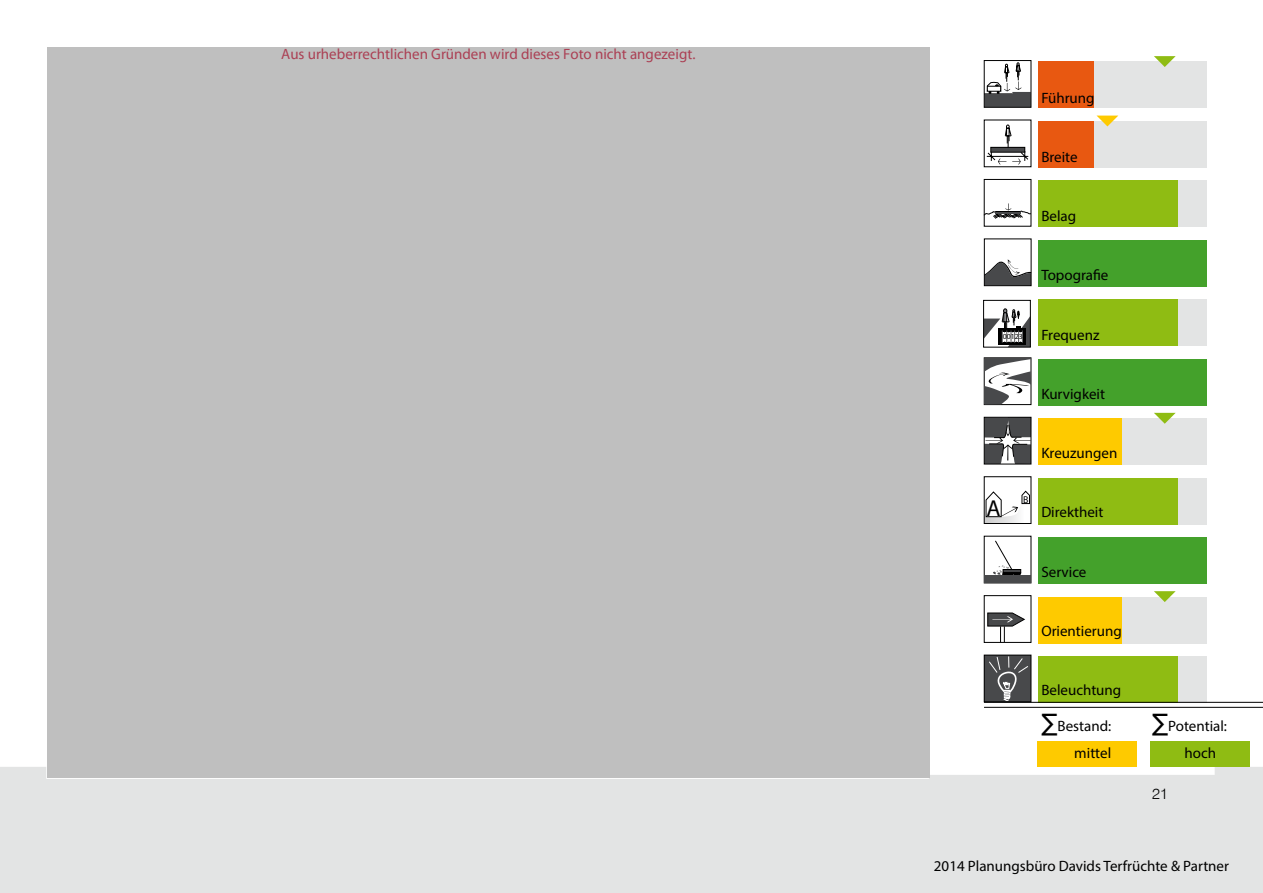
<style>
.page{position:relative;width:1263px;height:893px;background:#fff}
.page>*{position:absolute;margin:0;border:0;box-sizing:border-box;transform-origin:0 0}
.t1{font:23.1px "Myriad Pro";color:#000}
.t2{font:15px/27px "Myriad Pro";color:#000;text-align:right}
.t3{font:15px "Myriad Pro";color:#ab4054}
.t4{font:300 15px "Swiss 721 BT";color:#000}
.t5{font:9.9px "Myriad Pro";color:#000}
.t6{font:7.8px "Myriad Pro";color:#000}
.s1{font-family:"Swiss 721 BT";font-size:24px}
</style>
<div class="page">
<div style="left:0;top:767px;width:1263px;height:126px;background:#e3e4e4"></div>
<svg style="left:986px;top:203px;width:43px;height:16px"></svg>
<svg style="left:983px;top:258px;width:49px;height:28px"></svg>
<div style="left:984px;top:239px;width:47px;height:47px;border:1px solid #000"></div>
<svg style="left:986px;top:419px;width:43px;height:43px"></svg>
<div style="left:984px;top:417px;width:47px;height:47px;border:1px solid #000"></div>
<svg style="left:987px;top:613px;width:38px;height:28px"></svg>
<div style="left:984px;top:595px;width:47px;height:48px;border:1px solid #000"></div>
<svg style="left:986px;top:491px;width:43px;height:31px"></svg>
<div style="left:984px;top:476px;width:47px;height:48px;border:1px solid #000"></div>
<svg style="left:984px;top:60px;width:47px;height:48px"></svg>
<svg style="left:986px;top:125px;width:43px;height:39px"></svg>
<svg style="left:984px;top:358px;width:47px;height:47px"></svg>
<svg style="left:993px;top:540px;width:28px;height:35px"></svg>
<div style="left:984px;top:575px;width:47px;height:8px;background:#48494b"></div>
<div style="left:984px;top:655px;width:47px;height:47px;background:#48494b"></div>
<div style="left:984px;top:655px;width:47px;height:47px;border:1px solid #000"></div>
<svg style="left:988px;top:656px;width:41px;height:45px"></svg>
<div style="left:983px;top:300px;width:47px;height:47px;border:1px solid #000"></div>
<svg style="left:983px;top:309px;width:47px;height:38px"></svg>
<div style="left:1038px;top:240px;width:28px;height:47px;background:#44a12b"></div>
<div style="left:1066px;top:240px;width:28px;height:47px;background:#44a12b"></div>
<div style="left:1094px;top:240px;width:28px;height:47px;background:#44a12b"></div>
<div style="left:1122px;top:240px;width:28px;height:47px;background:#44a12b"></div>
<div style="left:1150px;top:240px;width:29px;height:47px;background:#44a12b"></div>
<div style="left:1178px;top:240px;width:29px;height:47px;background:#44a12b"></div>
<div style="left:1038px;top:299px;width:28px;height:47px;background:#8fbc13"></div>
<div style="left:1066px;top:299px;width:28px;height:47px;background:#8fbc13"></div>
<div style="left:1094px;top:299px;width:28px;height:47px;background:#8fbc13"></div>
<div style="left:1122px;top:299px;width:28px;height:47px;background:#8fbc13"></div>
<div style="left:1150px;top:299px;width:29px;height:47px;background:#8fbc13"></div>
<div style="left:1178px;top:299px;width:29px;height:47px;background:#e3e4e4"></div>
<div style="left:1038px;top:359px;width:28px;height:47px;background:#44a12b"></div>
<div style="left:1066px;top:359px;width:28px;height:47px;background:#44a12b"></div>
<div style="left:1094px;top:359px;width:28px;height:47px;background:#44a12b"></div>
<div style="left:1122px;top:359px;width:28px;height:47px;background:#44a12b"></div>
<div style="left:1150px;top:359px;width:29px;height:47px;background:#44a12b"></div>
<div style="left:1178px;top:359px;width:29px;height:47px;background:#44a12b"></div>
<div style="left:1038px;top:418px;width:28px;height:47px;background:#feca00"></div>
<div style="left:1066px;top:418px;width:28px;height:47px;background:#feca00"></div>
<div style="left:1094px;top:418px;width:28px;height:47px;background:#feca00"></div>
<div style="left:1122px;top:418px;width:28px;height:47px;background:#e3e4e4"></div>
<div style="left:1150px;top:418px;width:29px;height:47px;background:#e3e4e4"></div>
<div style="left:1178px;top:418px;width:29px;height:47px;background:#e3e4e4"></div>
<svg style="left:1154px;top:413px;width:22px;height:11px"></svg>
<div style="left:1038px;top:478px;width:28px;height:46px;background:#8fbc13"></div>
<div style="left:1066px;top:478px;width:28px;height:46px;background:#8fbc13"></div>
<div style="left:1094px;top:478px;width:28px;height:46px;background:#8fbc13"></div>
<div style="left:1122px;top:478px;width:28px;height:46px;background:#8fbc13"></div>
<div style="left:1150px;top:478px;width:29px;height:46px;background:#8fbc13"></div>
<div style="left:1178px;top:478px;width:29px;height:46px;background:#e3e4e4"></div>
<div style="left:1038px;top:537px;width:28px;height:47px;background:#44a12b"></div>
<div style="left:1066px;top:537px;width:28px;height:47px;background:#44a12b"></div>
<div style="left:1094px;top:537px;width:28px;height:47px;background:#44a12b"></div>
<div style="left:1122px;top:537px;width:28px;height:47px;background:#44a12b"></div>
<div style="left:1150px;top:537px;width:29px;height:47px;background:#44a12b"></div>
<div style="left:1178px;top:537px;width:29px;height:47px;background:#44a12b"></div>
<div style="left:1038px;top:597px;width:28px;height:46px;background:#feca00"></div>
<div style="left:1066px;top:597px;width:28px;height:46px;background:#feca00"></div>
<div style="left:1094px;top:597px;width:28px;height:46px;background:#feca00"></div>
<div style="left:1122px;top:597px;width:28px;height:46px;background:#e3e4e4"></div>
<div style="left:1150px;top:597px;width:29px;height:46px;background:#e3e4e4"></div>
<div style="left:1178px;top:597px;width:29px;height:46px;background:#e3e4e4"></div>
<svg style="left:1154px;top:591px;width:22px;height:11px"></svg>
<div style="left:1038px;top:656px;width:28px;height:47px;background:#8fbc13"></div>
<div style="left:1066px;top:656px;width:28px;height:47px;background:#8fbc13"></div>
<div style="left:1094px;top:656px;width:28px;height:47px;background:#8fbc13"></div>
<div style="left:1122px;top:656px;width:28px;height:47px;background:#8fbc13"></div>
<div style="left:1150px;top:656px;width:29px;height:47px;background:#8fbc13"></div>
<div style="left:1178px;top:656px;width:29px;height:47px;background:#e3e4e4"></div>
<div style="left:1038px;top:180px;width:28px;height:47px;background:#8fbc13"></div>
<div style="left:1066px;top:180px;width:28px;height:47px;background:#8fbc13"></div>
<div style="left:1094px;top:180px;width:28px;height:47px;background:#8fbc13"></div>
<div style="left:1122px;top:180px;width:28px;height:47px;background:#8fbc13"></div>
<div style="left:1150px;top:180px;width:29px;height:47px;background:#8fbc13"></div>
<div style="left:1178px;top:180px;width:29px;height:47px;background:#e3e4e4"></div>
<div style="left:1038px;top:121px;width:28px;height:47px;background:#e85811"></div>
<div style="left:1066px;top:121px;width:28px;height:47px;background:#e85811"></div>
<div style="left:1094px;top:121px;width:28px;height:47px;background:#e3e4e4"></div>
<div style="left:1122px;top:121px;width:28px;height:47px;background:#e3e4e4"></div>
<div style="left:1150px;top:121px;width:29px;height:47px;background:#e3e4e4"></div>
<div style="left:1178px;top:121px;width:29px;height:47px;background:#e3e4e4"></div>
<svg style="left:1097px;top:116px;width:21px;height:10px"></svg>
<div style="left:1038px;top:62px;width:28px;height:46px;background:#e85811"></div>
<div style="left:1066px;top:62px;width:28px;height:46px;background:#e85811"></div>
<div style="left:1094px;top:62px;width:28px;height:46px;background:#e3e4e4"></div>
<div style="left:1122px;top:62px;width:28px;height:46px;background:#e3e4e4"></div>
<div style="left:1150px;top:62px;width:29px;height:46px;background:#e3e4e4"></div>
<div style="left:1178px;top:62px;width:29px;height:46px;background:#e3e4e4"></div>
<svg style="left:1154px;top:56px;width:22px;height:11px"></svg>
<hr style="left:984px;top:702px;width:279px;height:1px;background:#000">
<hr style="left:984px;top:707px;width:279px;height:1px;background:#000">
<div style="left:1037px;top:741px;width:100px;height:26px;background:#feca00"></div>
<div style="left:1150px;top:741px;width:100px;height:26px;background:#8fbc13"></div>
<div style="left:47px;top:48px;width:883px;height:730px;background:#bfbfbf"></div>
<p class="t3" style="left:281px;top:45px;width:416px">Aus urheberrechtlichen Gründen wird dieses Foto nicht angezeigt.</p>
<p class="t2" style="left:1041px;top:84px;width:55px">Führung</p>
<p class="t2" style="left:1041px;top:143px;width:38px">Breite</p>
<p class="t2" style="left:1041px;top:202px;width:36px">Belag</p>
<p class="t6" style="left:1003px;top:332px;width:21px">00123</p>
<p class="t2" style="left:1041px;top:262px;width:69px">Topografie</p>
<p class="t2" style="left:1041px;top:321px;width:60px">Frequenz</p>
<p class="t2" style="left:1041px;top:380px;width:65px">Kurvigkeit</p>
<h1 class="t1" style="left:986px;top:494px;width:16px">A</h1>
<p class="t5" style="left:1023px;top:493px;width:7px">B</p>
<p class="t2" style="left:1041px;top:439px;width:78px">Kreuzungen</p>
<p class="t2" style="left:1041px;top:499px;width:64px">Direktheit</p>
<p class="t2" style="left:1041px;top:558px;width:47px">Service</p>
<p class="t2" style="left:1041px;top:617px;width:82px">Orientierung</p>
<p class="t2" style="left:1041px;top:676px;width:81px">Beleuchtung</p>
<p class="t2" style="left:1041px;top:712px;width:71px"><span class="s1">∑</span>Bestand: mittel</p>
<p class="t2" style="left:1184px;top:712px;width:44px;text-align:left;text-indent:-32px"><span class="s1">∑</span>Potential: hoch</p>
<p class="t4" style="left:1152px;top:784px;width:17px">21</p>
<p class="t2" style="left:934px;top:852px;width:297px">2014 Planungsbüro Davids Terfrüchte &amp; Partner</p>
</div>
